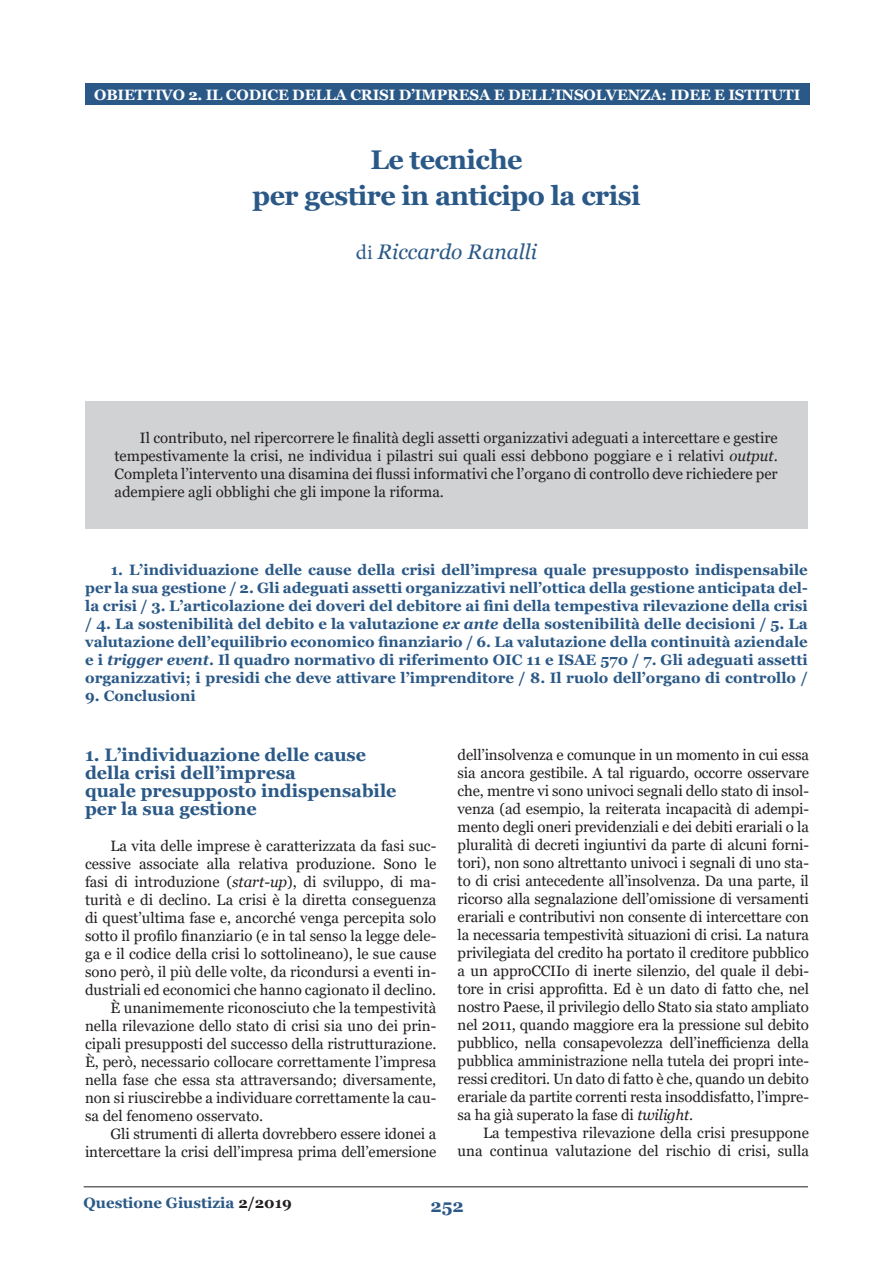
<style>
.page{position:relative;width:893px;height:1263px;background:#fff}
.page>*{position:absolute;margin:0;border:0;box-sizing:border-box;transform-origin:0 0}
.titolo{font:700 27px/36px "Georgia";letter-spacing:-.02em;color:#2b5987;text-align:center}
.t1{font:italic 21px "Georgia";color:#2b5987}
.sottotitolo1{font:700 18px/18px "Georgia";color:#2b5987}
.testo{font:15px/18px "Georgia";color:#231f20;text-align:justify}
.t2{font:700 15px/18px "Georgia";color:#2b5987;text-align:justify}
.t3{font:700 15px "Georgia";letter-spacing:-.01em;color:#fff}
.s1{font-family:"Minion Pro";font-style:normal}
.s2{font-style:italic}
.s3{color:#231f20}
</style>
<div class="page">
<hr style="left:84px;top:1186px;width:724px;height:1px;background:#231f20">
<div style="left:85px;top:83px;width:724px;height:22px;background:#2b5987"></div>
<div style="left:85px;top:402px;width:723px;height:127px;background:#d1d2d4"></div>
<p class="t3" style="left:94px;top:85px;width:708px">OBIETTIVO 2. IL CODICE DELLA CRISI D’IMPRESA E DELL’INSOLVENZA: IDEE E ISTITUTI</p>
<p class="titolo" style="left:252px;top:142px;width:390px">Le tecniche<br>per gestire in anticipo la crisi</p>
<p class="t1" style="left:356px;top:239px;width:183px"><span class="s1">di</span> Riccardo Ranalli</p>
<p class="testo" style="left:114px;top:429px;width:665px;text-indent:26px">Il contributo, nel ripercorrere le finalità degli assetti organizzativi adeguati a intercettare e gestire tempestivamente la crisi, ne individua i pilastri sui quali essi debbono poggiare e i relativi <span class="s2">output</span>.<br>Completa l’intervento una disamina dei flussi informativi che l’organo di controllo deve richiedere per adempiere agli obblighi che gli impone la riforma.</p>
<p class="t2" style="left:85px;top:560px;width:724px;text-indent:26px">1. L’individuazione delle cause della crisi dell’impresa quale presupposto indispensabile per la sua gestione / 2. Gli adeguati assetti organizzativi nell’ottica della gestione anticipata del&shy;la crisi / 3. L’articolazione dei doveri del debitore ai fini della tempestiva rilevazione della crisi / 4. La sostenibilità del debito e la valutazione <span class="s2">ex ante</span> della sostenibilità delle decisioni / 5. La valutazione dell’equilibrio economico finanziario / 6. La valutazione della continuità aziendale e i <span class="s2">trigger event</span>. Il quadro normativo di riferimento OIC 11 e ISAE 570 / 7. Gli adeguati assetti organizzativi; i presidi che deve attivare l’imprenditore / 8. Il ruolo dell’organo di controllo /</p>
<p class="t2" style="left:85px;top:686px;width:112px">9. Conclusioni</p>
<p class="sottotitolo1" style="left:85px;top:746px;width:313px">1. L’individuazione delle cause della crisi dell’impresa<br>quale presupposto indispensabile per la sua gestione</p>
<p class="testo" style="left:85px;top:837px;width:353px;text-indent:26px">La vita delle imprese è caratterizzata da fasi suc&shy;cessive associate alla relativa produzione. Sono le fasi di introduzione (<span class="s2">start-up</span>), di sviluppo, di ma&shy;turità e di declino. La crisi è la diretta conseguenza di quest’ultima fase e, ancorché venga percepita solo sotto il profilo finanziario (e in tal senso la legge dele&shy;ga e il codice della crisi lo sottolineano), le sue cause sono però, il più delle volte, da ricondursi a eventi in&shy;dustriali ed economici che hanno cagionato il declino.</p>
<p class="testo" style="left:85px;top:999px;width:353px;text-indent:26px">È unanimemente riconosciuto che la tempestività nella rilevazione dello stato di crisi sia uno dei prin&shy;cipali presupposti del successo della ristrutturazione.<br>È, però, necessario collocare correttamente l’impresa nella fase che essa sta attraversando; diversamente, non si riuscirebbe a individuare correttamente la cau&shy;sa del fenomeno osservato.</p>
<p class="testo" style="left:85px;top:1125px;width:353px;text-align:right">Gli strumenti di allerta dovrebbero essere idonei a intercettare la crisi dell’impresa prima dell’emersione</p>
<p class="testo" style="left:458px;top:746px;width:353px">dell’insolvenza e comunque in un momento in cui essa sia ancora gestibile. A tal riguardo, occorre osservare che, mentre vi sono univoci segnali dello stato di insol&shy;venza (ad esempio, la reiterata incapacità di adempi&shy;mento degli oneri previdenziali e dei debiti erariali o la pluralità di decreti ingiuntivi da parte di alcuni forni&shy;tori), non sono altrettanto univoci i segnali di uno sta&shy;to di crisi antecedente all’insolvenza. Da una parte, il ricorso alla segnalazione dell’omissione di versamenti erariali e contributivi non consente di intercettare con la necessaria tempestività situazioni di crisi. La natura privilegiata del credito ha portato il creditore pubblico a un approCCIIo di inerte silenzio, del quale il debi&shy;tore in crisi approfitta. Ed è un dato di fatto che, nel nostro Paese, il privilegio dello Stato sia stato ampliato nel 2011, quando maggiore era la pressione sul debito pubblico, nella consapevolezza dell’inefficienza della pubblica amministrazione nella tutela dei propri inte&shy;ressi creditori. Un dato di fatto è che, quando un debito erariale da partite correnti resta insoddisfatto, l’impre&shy;sa ha già superato la fase di <span class="s2">twilight</span>.</p>
<p class="testo" style="left:458px;top:1124px;width:353px;text-align:right">La tempestiva rilevazione della crisi presuppone una continua valutazione del rischio di crisi, sulla</p>
<p class="t2" style="left:84px;top:1194px;width:210px">Questione Giustizia <span class="s3">2/2019</span></p>
<p class="sottotitolo1" style="left:430px;top:1196px;width:35px">252</p>
</div>
